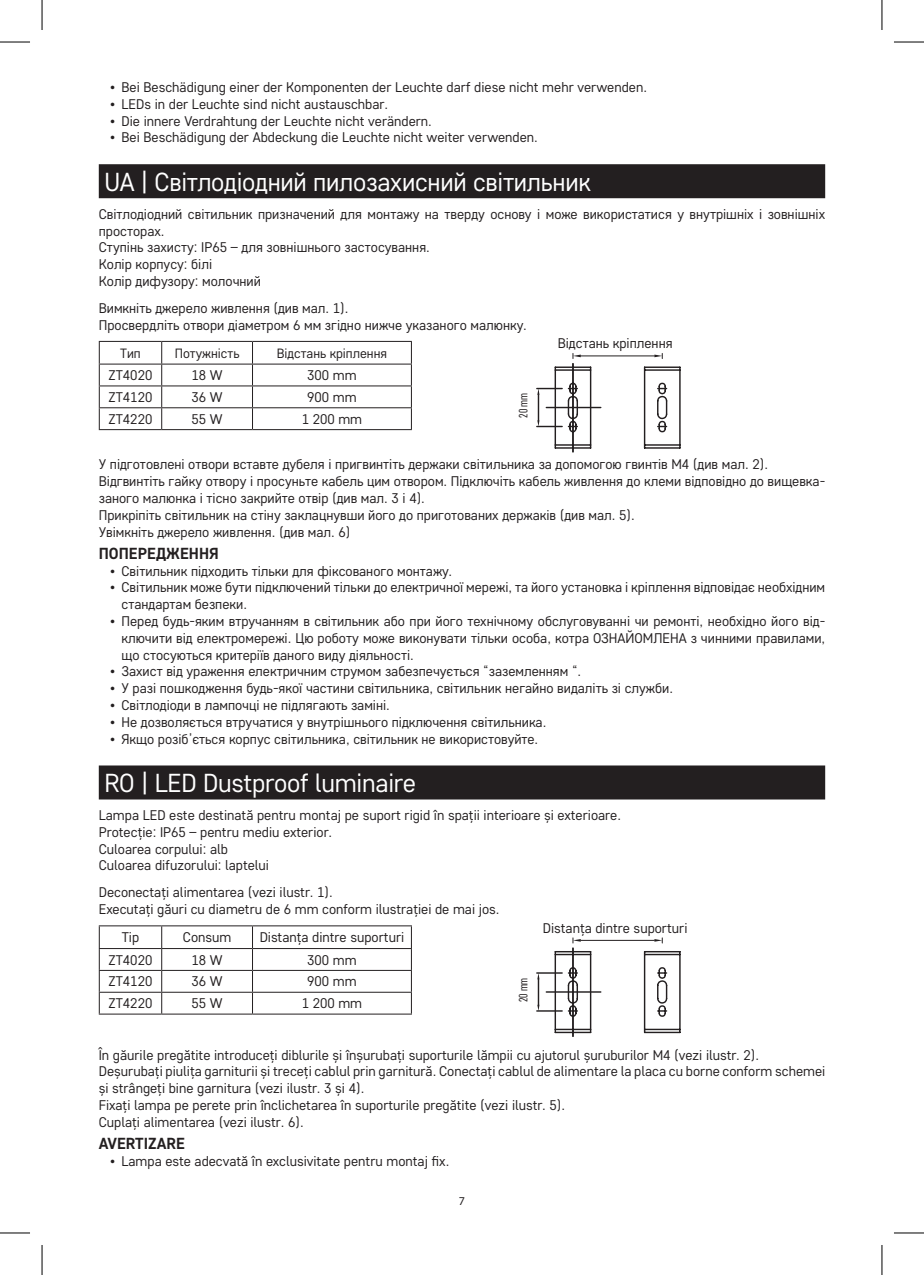
<style>
.page{position:relative;width:924px;height:1275px;background:#fff}
.page>*{position:absolute;margin:0;border:0;box-sizing:border-box;transform-origin:0 0}
.t1{font:26px "Core Sans D35";letter-spacing:-.01em;color:#fff}
.t2{font:700 16px "Core Sans D55";color:#231f20}
.t3{font:14px/16.8px "Core Sans D35";color:#231f20}
.t4{font:13.4px "Core Sans D35";color:#231f20}
.t5{font:12px "Core Sans D37 Cn";letter-spacing:-.01em;color:#231f20}
.t6{font:12px "Myriad Pro";color:#231f20}
</style>
<div class="page">
<div style="left:99px;top:164px;width:725px;height:34px;background:#231f20"></div>
<hr style="left:99px;top:363px;width:63px;height:1px;background:#231f20">
<hr style="left:99px;top:407px;width:63px;height:1px;background:#231f20">
<hr style="left:99px;top:429px;width:63px;height:1px;background:#231f20">
<hr style="left:162px;top:429px;width:90px;height:1px;background:#231f20">
<hr style="left:99px;top:341px;width:63px;height:1px;background:#231f20">
<hr style="left:162px;top:341px;width:90px;height:1px;background:#231f20">
<hr style="left:252px;top:341px;width:160px;height:1px;background:#231f20">
<hr style="left:99px;top:385px;width:63px;height:1px;background:#231f20">
<svg style="left:99px;top:342px;width:1px;height:87px"></svg>
<hr style="left:162px;top:363px;width:90px;height:1px;background:#231f20">
<hr style="left:162px;top:385px;width:90px;height:1px;background:#231f20">
<svg style="left:161px;top:342px;width:1px;height:87px"></svg>
<hr style="left:162px;top:407px;width:90px;height:1px;background:#231f20">
<hr style="left:252px;top:363px;width:160px;height:1px;background:#231f20">
<hr style="left:252px;top:407px;width:160px;height:1px;background:#231f20">
<hr style="left:252px;top:385px;width:160px;height:1px;background:#231f20">
<svg style="left:252px;top:342px;width:1px;height:87px"></svg>
<svg style="left:411px;top:342px;width:1px;height:87px"></svg>
<hr style="left:252px;top:429px;width:160px;height:1px;background:#231f20">
<svg style="left:536px;top:353px;width:145px;height:100px"></svg>
<hr style="left:546px;top:407px;width:54px;height:1px;background:#231f20">
<hr style="left:572px;top:364px;width:1px;height:88px;background:#231f20">
<div style="left:99px;top:765px;width:725px;height:34px;background:#231f20"></div>
<hr style="left:99px;top:948px;width:63px;height:1px;background:#231f20">
<hr style="left:99px;top:991px;width:63px;height:1px;background:#231f20">
<hr style="left:99px;top:1013px;width:63px;height:1px;background:#231f20">
<hr style="left:162px;top:1013px;width:90px;height:1px;background:#231f20">
<hr style="left:99px;top:925px;width:63px;height:1px;background:#231f20">
<hr style="left:162px;top:925px;width:90px;height:1px;background:#231f20">
<hr style="left:252px;top:925px;width:160px;height:1px;background:#231f20">
<hr style="left:99px;top:970px;width:63px;height:1px;background:#231f20">
<svg style="left:99px;top:926px;width:1px;height:87px"></svg>
<hr style="left:162px;top:948px;width:90px;height:1px;background:#231f20">
<hr style="left:162px;top:970px;width:90px;height:1px;background:#231f20">
<svg style="left:161px;top:926px;width:1px;height:87px"></svg>
<hr style="left:162px;top:991px;width:90px;height:1px;background:#231f20">
<hr style="left:252px;top:948px;width:160px;height:1px;background:#231f20">
<hr style="left:252px;top:991px;width:160px;height:1px;background:#231f20">
<hr style="left:252px;top:970px;width:160px;height:1px;background:#231f20">
<svg style="left:252px;top:926px;width:1px;height:87px"></svg>
<svg style="left:411px;top:926px;width:1px;height:87px"></svg>
<hr style="left:252px;top:1013px;width:160px;height:1px;background:#231f20">
<svg style="left:536px;top:938px;width:145px;height:99px"></svg>
<hr style="left:546px;top:991px;width:54px;height:1px;background:#231f20">
<hr style="left:572px;top:948px;width:1px;height:88px;background:#231f20">
<hr style="left:0;top:42px;width:30px;height:1px;background:#000">
<hr style="left:893px;top:42px;width:30px;height:1px;background:#000">
<hr style="left:0;top:1232px;width:30px;height:1px;background:#000">
<hr style="left:893px;top:1232px;width:30px;height:1px;background:#000">
<hr style="left:42px;top:0;width:1px;height:30px;background:#000">
<hr style="left:42px;top:1245px;width:1px;height:30px;background:#000">
<hr style="left:881px;top:0;width:1px;height:30px;background:#000">
<hr style="left:881px;top:1245px;width:1px;height:30px;background:#000">
<p class="t3" style="left:110px;top:78px;width:538px">• Bei Beschädigung einer der Komponenten der Leuchte darf diese nicht mehr verwenden.</p>
<p class="t3" style="left:110px;top:95px;width:279px">• LEDs in der Leuchte sind nicht austauschbar.</p>
<p class="t3" style="left:110px;top:112px;width:323px">• Die innere Verdrahtung der Leuchte nicht verändern.</p>
<p class="t3" style="left:110px;top:129px;width:429px">• Bei Beschädigung der Abdeckung die Leuchte nicht weiter verwenden.</p>
<h1 class="t1" style="left:104px;top:165px;width:487px">UA | Світлодіодний пилозахисний світильник</h1>
<p class="t3" style="left:99px;top:205px;width:727px">Світлодіодний світильник призначений для монтажу на тверду основу і може використатися у внутрішніх і зовнішніх просторах.<br>Ступінь захисту: IP65 – для зовнішнього застосування.<br>Колір корпусу: білі<br>Колір дифузору: молочний</p>
<p class="t3" style="left:99px;top:299px;width:429px">Вимкніть джерело живлення (див мал. 1).<br>Просвердліть отвори діаметром 6 мм згідно нижче указаного малюнку.</p>
<p class="t4" style="left:120px;top:344px;width:22px">Тип</p>
<p class="t4" style="left:175px;top:344px;width:66px">Потужність</p>
<p class="t4" style="left:277px;top:344px;width:112px">Відстань кріплення</p>
<p class="t3" style="left:109px;top:366px;width:45px">ZT4020</p>
<p class="t3" style="left:191px;top:366px;width:33px">18 W</p>
<p class="t3" style="left:307px;top:366px;width:51px">300 mm</p>
<p class="t3" style="left:109px;top:388px;width:45px">ZT4120</p>
<p class="t3" style="left:191px;top:388px;width:33px">36 W</p>
<p class="t3" style="left:307px;top:388px;width:51px">900 mm</p>
<p class="t3" style="left:109px;top:410px;width:45px">ZT4220</p>
<p class="t3" style="left:191px;top:410px;width:33px">55 W</p>
<p class="t3" style="left:301px;top:410px;width:62px">1 200 mm</p>
<p class="t3" style="left:557px;top:334px;width:116px">Відстань кріплення</p>
<p class="t5" style="left:515px;top:417px;width:26px;rotate:-90deg">20 mm</p>
<p class="t3" style="left:99px;top:456px;width:727px">У підготовлені отвори вставте дубеля і пригвинтіть держаки світильника за допомогою гвинтів М4 (див мал. 2).<br>Відгвинтіть гайку отвору і просуньте кабель цим отвором. Підключіть кабель живлення до клеми відповідно до вищевка&shy;заного малюнка і тісно закрийте отвір (див мал. 3 i 4).<br>Прикріпіть світильник на стіну заклацнувши його до приготованих держаків (див мал. 5).<br>Увімкніть джерело живлення. (див мал. 6)</p>
<p class="t2" style="left:99px;top:543px;width:121px">ПОПЕРЕДЖЕННЯ</p>
<p class="t3" style="left:110px;top:562px;width:343px">• Світильник підходить тільки для фіксованого монтажу.</p>
<p class="t3" style="left:121px;top:578px;width:705px;text-indent:-11px">• Світильник може бути підключений тільки до електричної мережі, та його установка і кріплення відповідає необхідним стандартам безпеки.</p>
<p class="t3" style="left:121px;top:612px;width:705px;text-align:justify;text-indent:-11px">• Перед будь-яким втручанням в світильник або при його технічному обслуговуванні чи ремонті, необхідно його від&shy;ключити від електромережі. Цю роботу може виконувати тільки особа, котра ОЗНАЙОМЛЕНА з чинними правилами, що стосуються критеріїв даного виду діяльності.</p>
<p class="t3" style="left:110px;top:662px;width:472px">• Захист від ураження електричним струмом забезпечується “заземленням “.</p>
<p class="t3" style="left:110px;top:679px;width:564px">• У разі пошкодження будь-якої частини світильника, світильник негайно видаліть зі служби.</p>
<p class="t3" style="left:110px;top:696px;width:281px">• Світлодіоди в лампочці не підлягають заміні.</p>
<p class="t3" style="left:110px;top:713px;width:437px">• Не дозволяється втручатися у внутрішнього підключення світильника.</p>
<p class="t3" style="left:110px;top:730px;width:429px">• Якщо розіб’ється корпус світильника, світильник не використовуйте.</p>
<h1 class="t1" style="left:104px;top:766px;width:313px">RO | LED Dustproof luminaire</h1>
<p class="t3" style="left:99px;top:806px;width:523px">Lampa LED este destinată pentru montaj pe suport rigid în spații interioare și exterioare.<br>Protecție: IP65 – pentru mediu exterior.<br>Culoarea corpului: alb<br>Culoarea difuzorului: laptelui</p>
<p class="t3" style="left:99px;top:883px;width:402px">Deconectați alimentarea (vezi ilustr. 1).<br>Executați găuri cu diametru de 6 mm conform ilustrației de mai jos.</p>
<p class="t3" style="left:122px;top:928px;width:19px">Tip</p>
<p class="t3" style="left:183px;top:928px;width:50px">Consum</p>
<p class="t3" style="left:259px;top:928px;width:146px">Distanța dintre suporturi</p>
<p class="t3" style="left:109px;top:951px;width:45px">ZT4020</p>
<p class="t3" style="left:191px;top:951px;width:33px">18 W</p>
<p class="t3" style="left:307px;top:951px;width:51px">300 mm</p>
<p class="t3" style="left:109px;top:972px;width:45px">ZT4120</p>
<p class="t3" style="left:191px;top:972px;width:33px">36 W</p>
<p class="t3" style="left:307px;top:972px;width:51px">900 mm</p>
<p class="t3" style="left:109px;top:994px;width:45px">ZT4220</p>
<p class="t3" style="left:191px;top:994px;width:33px">55 W</p>
<p class="t3" style="left:301px;top:994px;width:62px">1 200 mm</p>
<p class="t3" style="left:542px;top:919px;width:146px">Distanța dintre suporturi</p>
<p class="t5" style="left:515px;top:1002px;width:26px;rotate:-90deg">20 mm</p>
<p class="t3" style="left:99px;top:1045px;width:727px">În găurile pregătite introduceți diblurile și înșurubați suporturile lămpii cu ajutorul șuruburilor M4 (vezi ilustr. 2).<br>Deșurubați piulița garniturii și treceți cablul prin garnitură. Conectați cablul de alimentare la placa cu borne conform schemei și strângeți bine garnitura (vezi ilustr. 3 și 4).<br>Fixați lampa pe perete prin înclichetarea în suporturile pregătite (vezi ilustr. 5).<br>Cuplați alimentarea (vezi ilustr. 6).</p>
<p class="t2" style="left:99px;top:1132px;width:88px">AVERTIZARE</p>
<p class="t3" style="left:110px;top:1151px;width:340px">• Lampa este adecvată în exclusivitate pentru montaj fix.</p>
<p class="t6" style="left:458px;top:1193px;width:8px">7</p>
</div>
